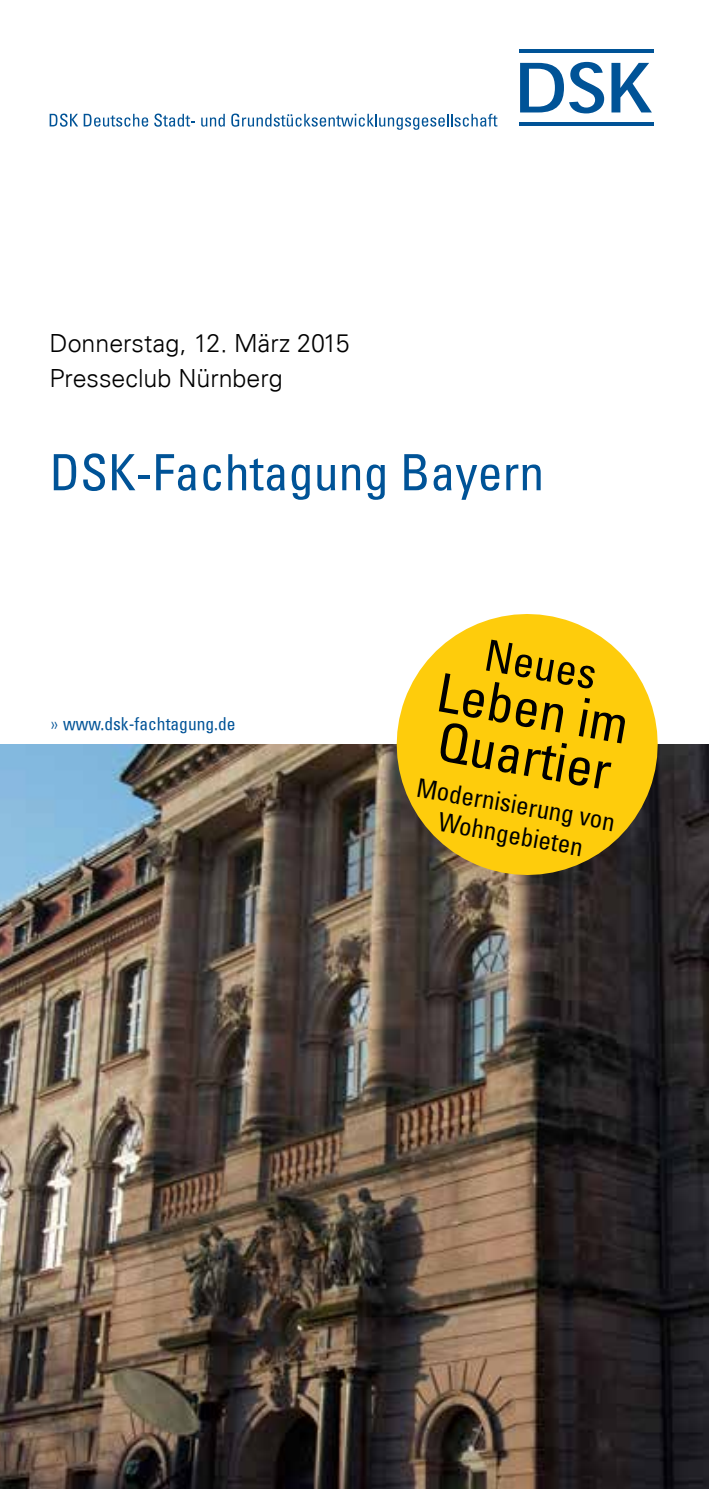
<style>
.page{position:relative;width:709px;height:1489px;background:#fff}
.page>*{position:absolute;margin:0;border:0;box-sizing:border-box;transform-origin:0 0}
.t1{font:condensed 53.5px/48.2px "Univers";color:#000}
.t2{font:condensed 50px "Univers";color:#005397}
.t3{font:condensed 43.25px "Univers";color:#000}
.t4{font:300 25px/35px "Univers 45";color:#000}
.t5{font:condensed 25px/30.2px "Univers";color:#000;text-align:center}
.t6{font:condensed 17.5px "Univers";color:#005397}
.s1{font-family:"Univers 45";font-weight:300;font-stretch:normal}
</style>
<div class="page">
<img style="left:0;top:744px;width:709px;height:744px">
<svg style="left:520px;top:62px;width:84px;height:51px"></svg>
<svg style="left:611px;top:63px;width:41px;height:49px"></svg>
<hr style="left:519px;top:122px;width:134px;height:4px;background:#005397">
<hr style="left:519px;top:50px;width:134px;height:3px;background:#005397">
<svg style="left:50px;top:113px;width:28px;height:14px"></svg>
<svg style="left:84px;top:114px;width:64px;height:13px"></svg>
<svg style="left:154px;top:113px;width:41px;height:14px"></svg>
<svg style="left:201px;top:114px;width:24px;height:13px"></svg>
<svg style="left:231px;top:113px;width:266px;height:17px"></svg>
<svg style="left:380px;top:614px;width:294px;height:277px;background:#d9b637"></svg>
<p class="t4" style="left:50px;top:325px;width:301px">Donnerstag, 12. März 2015<br>Presseclub Nürnberg</p>
<h2 class="t2" style="left:50px;top:441px;width:496px">DSK-Fachtagung Bayern</h2>
<p class="t6" style="left:50px;top:713px;width:187px"><span class="s1">»</span> www.dsk-fachtagung.de</p>
<h3 class="t3" style="left:490px;top:627px;width:115px;rotate:10deg">Neues</h3>
<h1 class="t1" style="left:442px;top:667px;width:195px;rotate:10deg">Leben im<br>Quartier</h1>
<p class="t5" style="left:420px;top:771px;width:203px;rotate:10deg">Modernisierung von<br>Wohngebieten</p>
</div>
